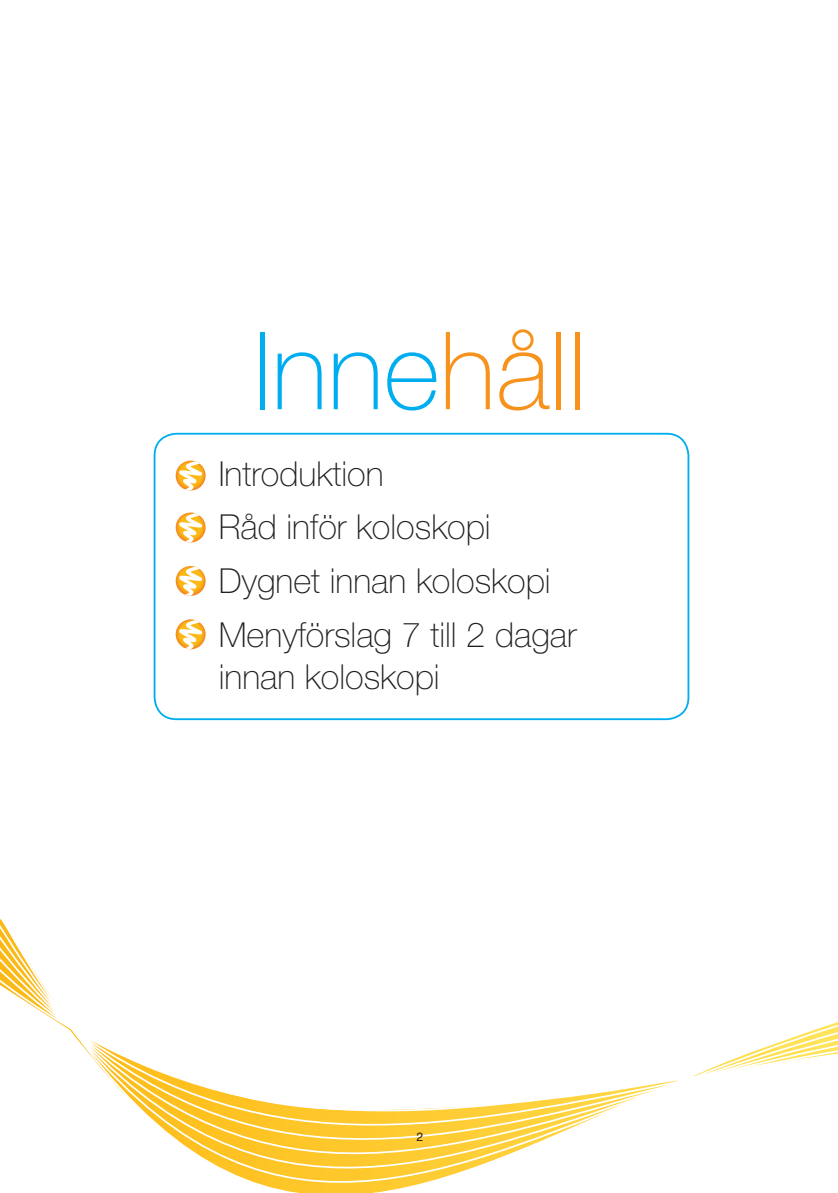
<style>
.page{position:relative;width:838px;height:1193px;background:#fff}
.page>*{position:absolute;margin:0;border:0;box-sizing:border-box;transform-origin:0 0}
.t1{font:100 108px "Helvetica Neue";color:#00aeef}
.t2{font:100 34.4px/53.8px "Helvetica Neue";color:#231f20}
.t3{font:12px "Helvetica";color:#231f20}
.s1{color:#f7931d}
</style>
<div class="page">
<svg style="left:0;top:693px;width:838px;height:499px"></svg>
<img style="left:176px;top:460px;width:30px;height:30px;border-radius:15px">
<svg style="left:179px;top:461px;width:23px;height:29px"></svg>
<img style="left:176px;top:512px;width:30px;height:30px;border-radius:15px">
<svg style="left:179px;top:513px;width:23px;height:29px"></svg>
<img style="left:176px;top:566px;width:30px;height:29px;border-radius:15px">
<svg style="left:179px;top:566px;width:23px;height:29px"></svg>
<img style="left:176px;top:619px;width:30px;height:30px;border-radius:15px">
<svg style="left:179px;top:620px;width:23px;height:29px"></svg>
<div style="left:154px;top:433px;width:535px;height:287px;border:2px solid #00aeef;border-radius:22px"></div>
<h1 class="t1" style="left:253px;top:309px;width:334px">Inne<span class="s1">håll</span></h1>
<p class="t2" style="left:219px;top:446px;width:359px">Introduktion<br>Råd inför koloskopi<br>Dygnet innan koloskopi<br>Menyförslag 7 till 2 dagar</p>
<p class="t2" style="left:219px;top:649px;width:222px">innan koloskopi</p>
<p class="t3" style="left:416px;top:1131px;width:8px">2</p>
</div>
